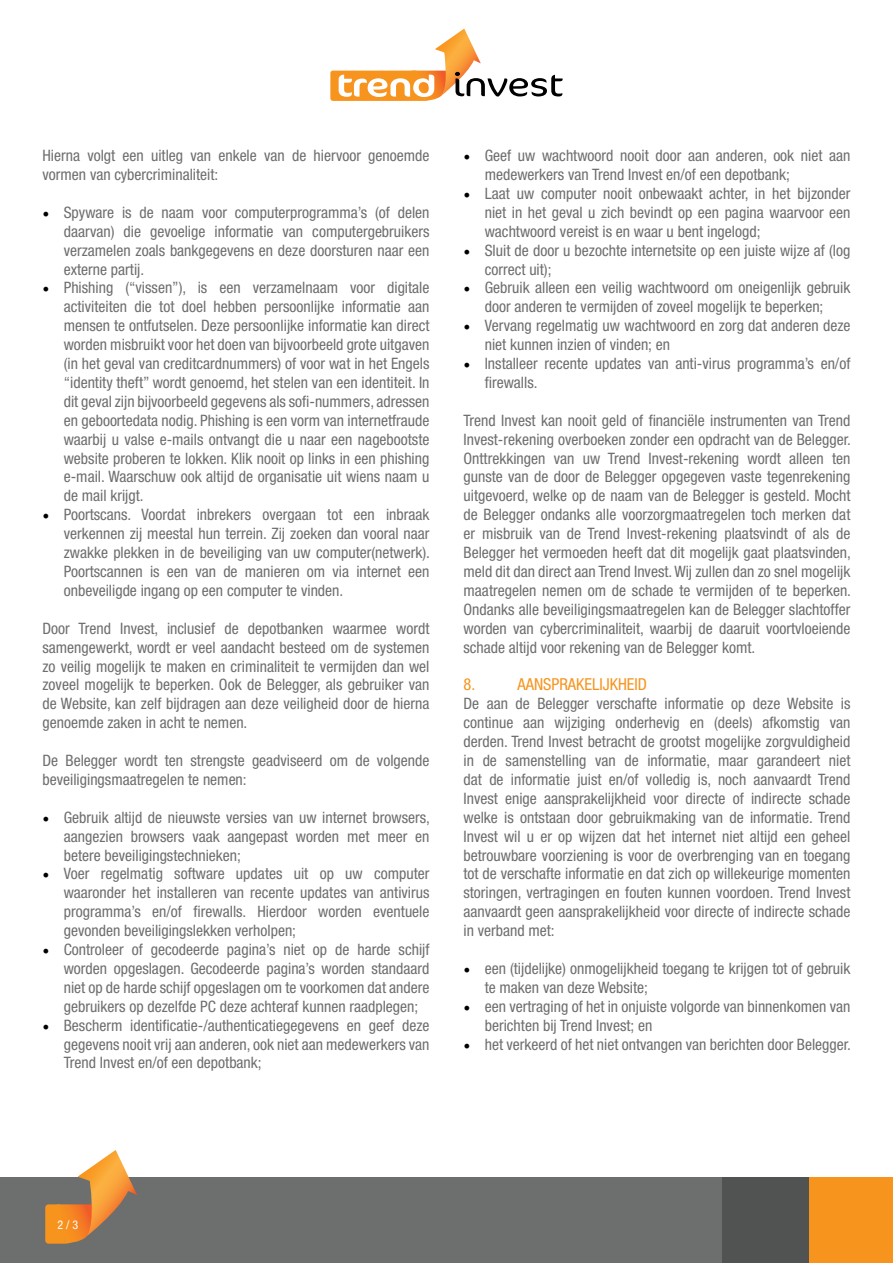
<style>
.page{position:relative;width:893px;height:1263px;background:#fff}
.page>*{position:absolute;margin:0;border:0;box-sizing:border-box;transform-origin:0 0}
.t1{font:condensed 16.5px "Helvetica Neue LT Std";color:#f7941e}
.t2{font:condensed 15.75px/18.9px "Helvetica Neue LT Std";color:#6d6e6e;text-align:justify}
.t3{font:condensed 12px "Helvetica Neue LT Std";color:#fff}
.s1{font-family:"Minion Pro";font-stretch:normal;font-size:18px;color:#000}
</style>
<div class="page">
<div style="left:1px;top:1177px;width:892px;height:86px;background:#f7941e"></div>
<div style="left:0;top:1177px;width:809px;height:86px;background:#515252"></div>
<div style="left:0;top:1177px;width:722px;height:86px;background:#6d6e6e"></div>
<svg style="left:45px;top:1150px;width:92px;height:94px"></svg>
<svg style="left:330px;top:29px;width:233px;height:72px"></svg>
<p class="t2" style="left:43px;top:146px;width:388px">Hierna volgt een uitleg van enkele van de hiervoor genoemde vormen van cybercriminaliteit:</p>
<p class="t2" style="left:64px;top:203px;width:367px;text-indent:-21px"><span class="s1">•</span> Spyware is de naam voor computerprogramma’s (of delen daarvan) die gevoelige informatie van computergebruikers verzamelen zoals bankgegevens en deze doorsturen naar een externe partij.</p>
<p class="t2" style="left:64px;top:278px;width:367px;text-indent:-21px"><span class="s1">•</span> Phishing (“vissen”), is een verzamelnaam voor digitale activiteiten die tot doel hebben persoonlijke informatie aan mensen te ontfutselen. Deze persoonlijke informatie kan direct worden misbruikt voor het doen van bijvoorbeeld grote uitgaven (in het geval van creditcardnummers) of voor wat in het Engels “identity theft” wordt genoemd, het stelen van een identiteit. In dit geval zijn bijvoorbeeld gegevens als sofi-nummers, adressen en geboortedata nodig. Phishing is een vorm van internetfraude waarbij u valse e-mails ontvangt die u naar een nagebootste website proberen te lokken. Klik nooit op links in een phishing e-mail. Waarschuw ook altijd de organisatie uit wiens naam u de mail krijgt.</p>
<p class="t2" style="left:64px;top:505px;width:368px;text-indent:-21px"><span class="s1">•</span> Poortscans. Voordat inbrekers overgaan tot een inbraak verkennen zij meestal hun terrein. Zij zoeken dan vooral naar zwakke plekken in de beveiliging van uw computer(netwerk).<br>Poortscannen is een van de manieren om via internet een onbeveiligde ingang op een computer te vinden.</p>
<p class="t2" style="left:43px;top:619px;width:388px">Door Trend Invest, inclusief de depotbanken waarmee wordt samengewerkt, wordt er veel aandacht besteed om de systemen zo veilig mogelijk te maken en criminaliteit te vermijden dan wel zoveel mogelijk te beperken. Ook de Belegger, als gebruiker van de Website, kan zelf bijdragen aan deze veiligheid door de hierna genoemde zaken in acht te nemen.</p>
<p class="t2" style="left:43px;top:751px;width:388px">De Belegger wordt ten strengste geadviseerd om de volgende beveiligingsmaatregelen te nemen:</p>
<p class="t2" style="left:64px;top:808px;width:368px;text-indent:-21px"><span class="s1">•</span> Gebruik altijd de nieuwste versies van uw internet browsers, aangezien browsers vaak aangepast worden met meer en betere beveiligingstechnieken;</p>
<p class="t2" style="left:64px;top:864px;width:367px;text-indent:-21px"><span class="s1">•</span> Voer regelmatig software updates uit op uw computer waaronder het installeren van recente updates van antivirus programma’s en/of firewalls. Hierdoor worden eventuele gevonden beveiligingslekken verholpen;</p>
<p class="t2" style="left:64px;top:940px;width:367px;text-indent:-21px"><span class="s1">•</span> Controleer of gecodeerde pagina’s niet op de harde schijf worden opgeslagen. Gecodeerde pagina’s worden standaard niet op de harde schijf opgeslagen om te voorkomen dat andere gebruikers op dezelfde PC deze achteraf kunnen raadplegen;</p>
<p class="t2" style="left:64px;top:1015px;width:367px;text-indent:-21px"><span class="s1">•</span> Bescherm identificatie-/authenticatiegegevens en geef deze gegevens nooit vrij aan anderen, ook niet aan medewerkers van Trend Invest en/of een depotbank;</p>
<p class="t2" style="left:485px;top:146px;width:367px;text-indent:-21px"><span class="s1">•</span> Geef uw wachtwoord nooit door aan anderen, ook niet aan medewerkers van Trend Invest en/of een depotbank;</p>
<p class="t2" style="left:485px;top:184px;width:367px;text-indent:-21px"><span class="s1">•</span> Laat uw computer nooit onbewaakt achter, in het bijzonder niet in het geval u zich bevindt op een pagina waarvoor een wachtwoord vereist is en waar u bent ingelogd;</p>
<p class="t2" style="left:485px;top:241px;width:367px;text-indent:-21px"><span class="s1">•</span> Sluit de door u bezochte internetsite op een juiste wijze af (log correct uit);</p>
<p class="t2" style="left:463px;top:278px;width:388px;text-align:center"><span class="s1">•</span> Gebruik alleen een veilig wachtwoord om oneigenlijk gebruik door anderen te vermijden of zoveel mogelijk te beperken;</p>
<p class="t2" style="left:485px;top:316px;width:367px;text-indent:-21px"><span class="s1">•</span> Vervang regelmatig uw wachtwoord en zorg dat anderen deze niet kunnen inzien of vinden; en</p>
<p class="t2" style="left:485px;top:354px;width:367px;text-indent:-21px"><span class="s1">•</span> Installeer recente updates van anti-virus programma’s en/of firewalls.</p>
<p class="t2" style="left:463px;top:411px;width:389px">Trend Invest kan nooit geld of financiële instrumenten van Trend Invest-rekening overboeken zonder een opdracht van de Belegger.<br>Onttrekkingen van uw Trend Invest-rekening wordt alleen ten gunste van de door de Belegger opgegeven vaste tegenrekening uitgevoerd, welke op de naam van de Belegger is gesteld. Mocht de Belegger ondanks alle voorzorgmaatregelen toch merken dat er misbruik van de Trend Invest-rekening plaatsvindt of als de Belegger het vermoeden heeft dat dit mogelijk gaat plaatsvinden, meld dit dan direct aan Trend Invest. Wij zullen dan zo snel mogelijk maatregelen nemen om de schade te vermijden of te beperken.<br>Ondanks alle beveiligingsmaatregelen kan de Belegger slachtoffer worden van cybercriminaliteit, waarbij de daaruit voortvloeiende schade altijd voor rekening van de Belegger komt.</p>
<p class="t1" style="left:463px;top:675px;width:13px">8.</p>
<p class="t1" style="left:517px;top:675px;width:131px">AANSPRAKELIJKHEID</p>
<p class="t2" style="left:463px;top:694px;width:388px">De aan de Belegger verschafte informatie op deze Website is continue aan wijziging onderhevig en (deels) afkomstig van derden. Trend Invest betracht de grootst mogelijke zorgvuldigheid in de samenstelling van de informatie, maar garandeert niet dat de informatie juist en/of volledig is, noch aanvaardt Trend Invest enige aansprakelijkheid voor directe of indirecte schade welke is ontstaan door gebruikmaking van de informatie. Trend Invest wil u er op wijzen dat het internet niet altijd een geheel betrouwbare voorziening is voor de overbrenging van en toegang tot de verschafte informatie en dat zich op willekeurige momenten storingen, vertragingen en fouten kunnen voordoen. Trend Invest aanvaardt geen aansprakelijkheid voor directe of indirecte schade in verband met:</p>
<p class="t2" style="left:485px;top:959px;width:367px;text-indent:-21px"><span class="s1">•</span> een (tijdelijke) onmogelijkheid toegang te krijgen tot of gebruik te maken van deze Website;</p>
<p class="t2" style="left:485px;top:997px;width:367px;text-indent:-21px"><span class="s1">•</span> een vertraging of het in onjuiste volgorde van binnenkomen van berichten bij Trend Invest; en</p>
<p class="t2" style="left:463px;top:1034px;width:389px"><span class="s1">•</span> het verkeerd of het niet ontvangen van berichten door Belegger.</p>
<p class="t3" style="left:58px;top:1217px;width:22px">2 / 3</p>
</div>
